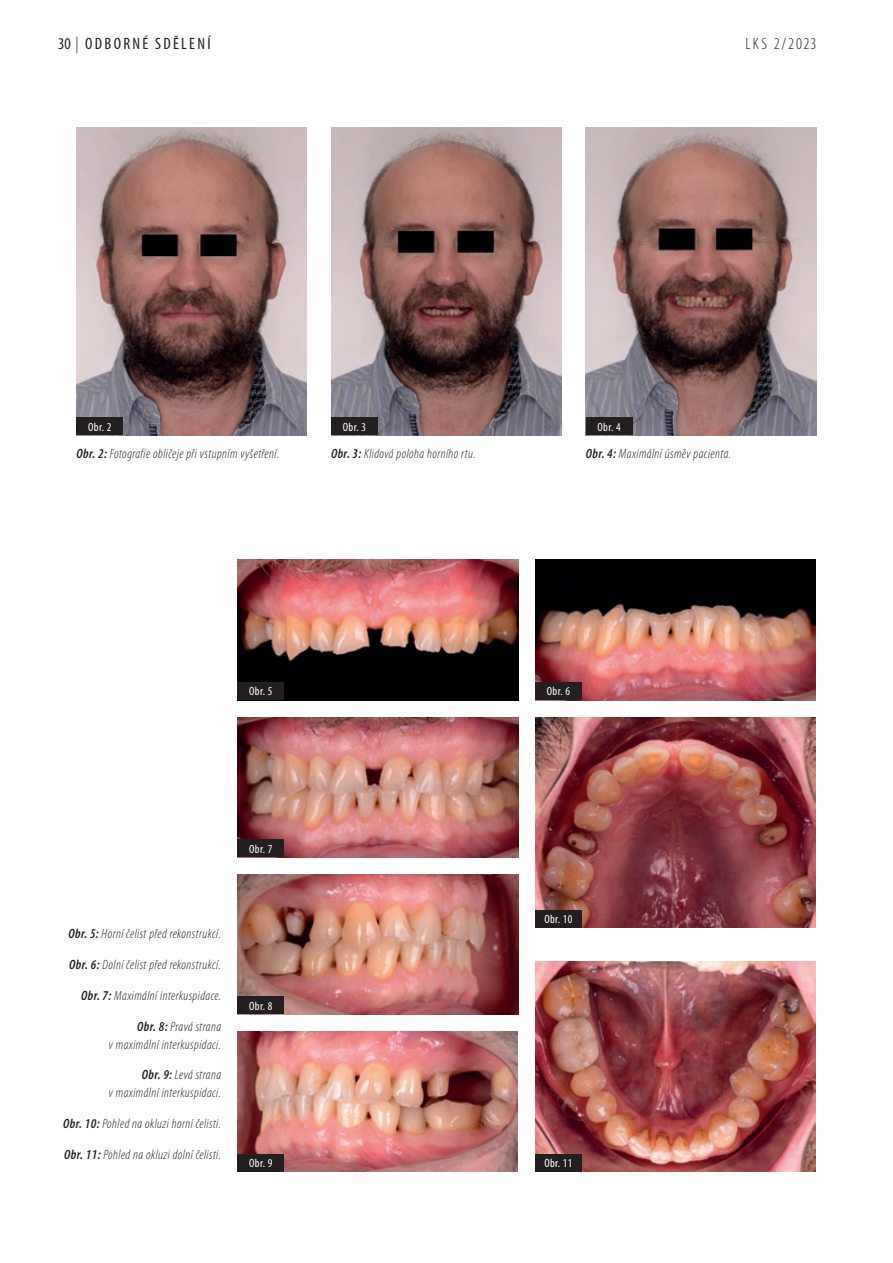
<style>
.page{position:relative;width:893px;height:1263px;background:#fff}
.page>*{position:absolute;margin:0;border:0;box-sizing:border-box;transform-origin:0 0}
.t1{font:condensed 16.5px "Myriad Pro";letter-spacing:.14em;color:#231f20}
.t2{font:300 condensed 16.5px "Myriad Pro";letter-spacing:.12em;color:#231f20}
.t3{font:italic 300 condensed 13.5px/18px "Myriad Pro";letter-spacing:.03em;color:#231f20;text-align:right}
.t4{font:condensed 12px "Myriad Pro";letter-spacing:.03em;color:#fff}
.s1{font-weight:300}
.s2{font-weight:600}
</style>
<div class="page">
<img style="left:76px;top:128px;width:231px;height:307px">
<img style="left:331px;top:128px;width:231px;height:307px">
<img style="left:586px;top:128px;width:230px;height:307px">
<div style="left:76px;top:417px;width:47px;height:18px;background:#231f20"></div>
<div style="left:331px;top:417px;width:47px;height:18px;background:#231f20"></div>
<div style="left:586px;top:417px;width:46px;height:18px;background:#231f20"></div>
<img style="left:237px;top:560px;width:281px;height:140px">
<img style="left:535px;top:560px;width:281px;height:140px">
<img style="left:237px;top:717px;width:281px;height:140px">
<img style="left:237px;top:874px;width:281px;height:140px">
<img style="left:237px;top:1032px;width:280px;height:140px">
<img style="left:535px;top:717px;width:281px;height:210px">
<img style="left:535px;top:961px;width:281px;height:211px">
<div style="left:237px;top:682px;width:47px;height:18px;background:#231f20"></div>
<div style="left:237px;top:839px;width:47px;height:18px;background:#231f20"></div>
<div style="left:535px;top:682px;width:47px;height:18px;background:#231f20"></div>
<div style="left:237px;top:996px;width:47px;height:18px;background:#231f20"></div>
<div style="left:237px;top:1154px;width:47px;height:18px;background:#231f20"></div>
<div style="left:535px;top:910px;width:47px;height:17px;background:#231f20"></div>
<div style="left:535px;top:1154px;width:47px;height:18px;background:#231f20"></div>
<p class="t1" style="left:58px;top:35px;width:154px">30 <span class="s1">|</span> ODBORNÉ SDĚLENÍ</p>
<p class="t2" style="left:745px;top:35px;width:73px">LKS 2/2023</p>
<p class="t4" style="left:88px;top:420px;width:25px">Obr. 2</p>
<p class="t4" style="left:343px;top:420px;width:25px">Obr. 3</p>
<p class="t4" style="left:598px;top:420px;width:25px">Obr. 4</p>
<p class="t3" style="left:77px;top:445px;width:204px"><span class="s2">Obr. 2:</span> Fotografie obličeje při vstupním vyšetření.</p>
<p class="t3" style="left:331px;top:445px;width:146px"><span class="s2">Obr. 3:</span> Klidová poloha horního rtu.</p>
<p class="t3" style="left:586px;top:445px;width:147px"><span class="s2">Obr. 4:</span> Maximální úsměv pacienta.</p>
<p class="t4" style="left:249px;top:685px;width:25px">Obr. 5</p>
<p class="t4" style="left:249px;top:842px;width:25px">Obr. 7</p>
<p class="t3" style="left:68px;top:925px;width:154px"><span class="s2">Obr. 5:</span> Horní čelist před rekonstrukcí.</p>
<p class="t3" style="left:69px;top:956px;width:153px"><span class="s2">Obr. 6:</span> Dolní čelist před rekonstrukcí.</p>
<p class="t3" style="left:81px;top:987px;width:142px"><span class="s2">Obr. 7:</span> Maximální interkuspidace.</p>
<p class="t3" style="left:109px;top:1017px;width:114px"><span class="s2">Obr. 8:</span> Pravá strana<br>v maximální interkuspidaci.</p>
<p class="t3" style="left:109px;top:1066px;width:114px"><span class="s2">Obr. 9:</span> Levá strana<br>v maximální interkuspidaci.</p>
<p class="t3" style="left:63px;top:1115px;width:159px"><span class="s2">Obr. 10:</span> Pohled na okluzi horní čelisti.</p>
<p class="t3" style="left:64px;top:1146px;width:158px"><span class="s2">Obr. 11:</span> Pohled na okluzi dolní čelisti.</p>
<p class="t4" style="left:249px;top:999px;width:25px">Obr. 8</p>
<p class="t4" style="left:249px;top:1157px;width:25px">Obr. 9</p>
<p class="t4" style="left:547px;top:685px;width:25px">Obr. 6</p>
<p class="t4" style="left:544px;top:912px;width:30px">Obr. 10</p>
<p class="t4" style="left:544px;top:1157px;width:30px">Obr. 11</p>
</div>
